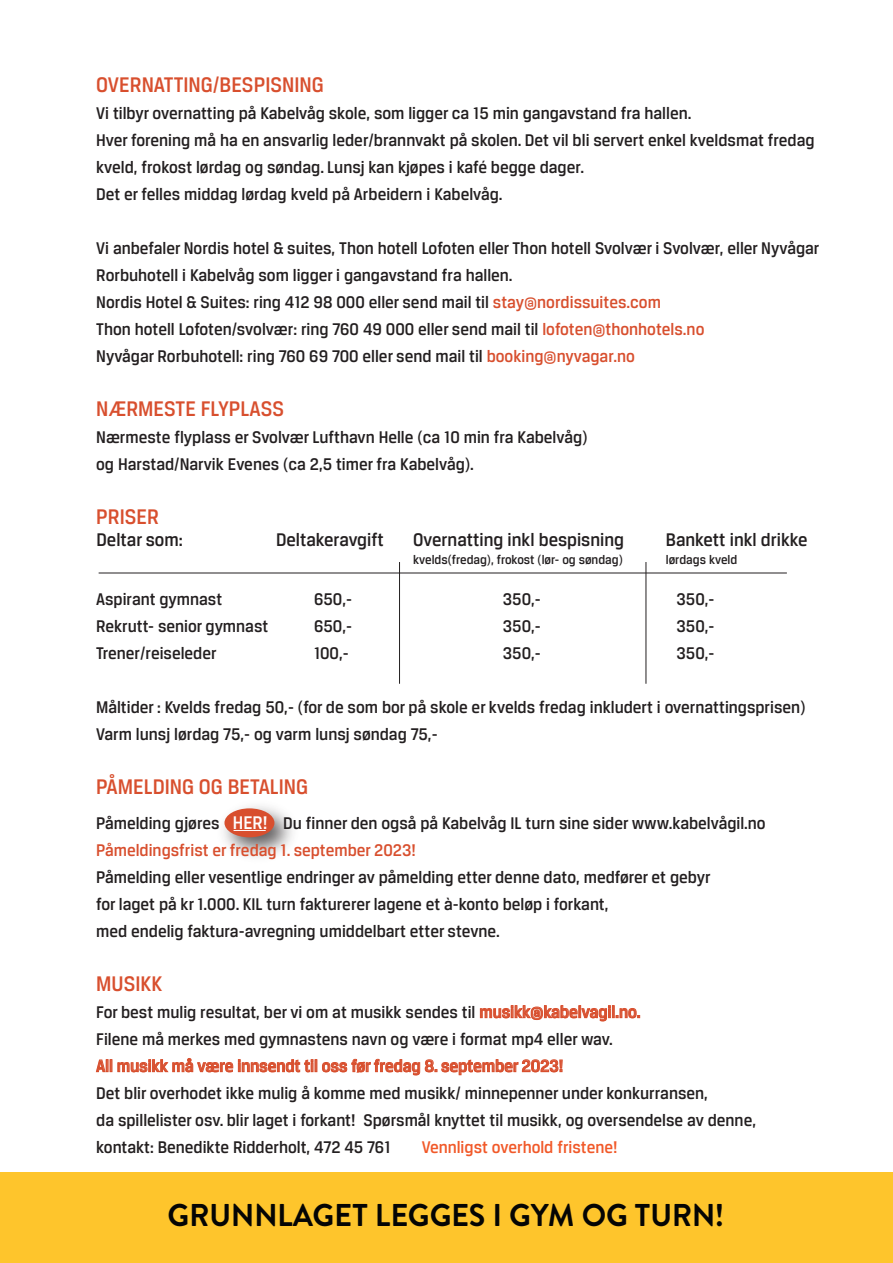
<style>
.page{position:relative;width:893px;height:1263px;background:#fff}
.page>*{position:absolute;margin:0;border:0;box-sizing:border-box;transform-origin:0 0}
.t1{font:700 31.5px "Brandon Text";color:#050504}
.t2{font:500 22.5px "Breuer Text";color:#d84f2e;scale:.94 1}
.t3{font:500 19.5px "Breuer Text";color:#231f20;scale:.94 1}
.t4{font:500 18px/27px "Breuer Text";color:#231f20;scale:.94 1}
.t5{font:500 18px "Breuer Text";color:#d84f2e;scale:.94 1}
.t6{font:500 18px "Breuer Text";color:#f15929;scale:.94 1}
.t7{font:500 13.5px "Breuer Text";color:#231f20;scale:.94 1}
.s1{color:#d84f2e}
.s2{font-size:19.5px;color:#fff}
</style>
<div class="page">
<img style="left:223px;top:806px;width:70px;height:51px">
<div style="left:224px;top:808px;width:50px;height:29px;background:#d84f2e;border-radius:50%"></div>
<hr style="left:234px;top:830px;width:32px;height:1px;background:#fff">
<svg style="left:480px;top:1005px;width:160px;height:16px"></svg>
<svg style="left:96px;top:1059px;width:16px;height:13px"></svg>
<svg style="left:118px;top:1058px;width:444px;height:17px"></svg>
<div style="left:0;top:1172px;width:893px;height:91px;background:#fec52c"></div>
<hr style="left:399px;top:562px;width:1px;height:122px;background:#231f20">
<hr style="left:646px;top:562px;width:1px;height:122px;background:#231f20">
<hr style="left:99px;top:573px;width:688px;height:1px;background:#231f20">
<p class="t2" style="left:96px;top:72px;width:244px">OVERNATTING/BESPISNING</p>
<p class="t4" style="left:96px;top:99px;width:766px">Vi tilbyr overnatting på Kabelvåg skole, som ligger ca 15 min gangavstand fra hallen.<br>Hver forening må ha en ansvarlig leder/brannvakt på skolen. Det vil bli servert enkel kveldsmat fredag kveld, frokost lørdag og søndag. Lunsj kan kjøpes i kafé begge dager.<br>Det er felles middag lørdag kveld på Arbeidern i Kabelvåg.</p>
<p class="t4" style="left:96px;top:234px;width:771px">Vi anbefaler Nordis hotel &amp; suites, Thon hotell Lofoten eller Thon hotell Svolvær i Svolvær, eller Nyvågar Rorbuhotell i Kabelvåg som ligger i gangavstand fra hallen.<br>Nordis Hotel &amp; Suites: ring 412 98 000 eller send mail til <span class="s1">stay@nordissuites.com<br></span>Thon hotell Lofoten/svolvær: ring 760 49 000 eller send mail til <span class="s1">lofoten@thonhotels.no<br></span>Nyvågar Rorbuhotell: ring 760 69 700 eller send mail til <span class="s1">booking@nyvagar.no</span></p>
<p class="t2" style="left:96px;top:396px;width:201px">NÆRMESTE FLYPLASS</p>
<p class="t4" style="left:96px;top:423px;width:524px">Nærmeste flyplass er Svolvær Lufthavn Helle (ca 10 min fra Kabelvåg) og Harstad/Narvik Evenes (ca 2,5 timer fra Kabelvåg).</p>
<p class="t2" style="left:96px;top:504px;width:68px">PRISER</p>
<p class="t3" style="left:97px;top:528px;width:93px">Deltar som:</p>
<p class="t3" style="left:276px;top:529px;width:116px">Deltakeravgift</p>
<p class="t3" style="left:413px;top:528px;width:226px">Overnatting inkl bespisning</p>
<p class="t7" style="left:413px;top:552px;width:224px">kvelds(fredag), frokost (lør- og søndag)</p>
<p class="t3" style="left:666px;top:528px;width:152px">Bankett inkl drikke</p>
<p class="t7" style="left:666px;top:552px;width:78px">lørdags kveld</p>
<p class="t4" style="left:96px;top:585px;width:136px">Aspirant gymnast</p>
<p class="t4" style="left:314px;top:585px;width:42px">650,-</p>
<p class="t4" style="left:503px;top:585px;width:42px">350,-</p>
<p class="t4" style="left:676px;top:585px;width:42px">350,-</p>
<p class="t4" style="left:96px;top:612px;width:185px">Rekrutt- senior gymnast</p>
<p class="t4" style="left:314px;top:612px;width:42px">650,-</p>
<p class="t4" style="left:503px;top:612px;width:42px">350,-</p>
<p class="t4" style="left:676px;top:612px;width:42px">350,-</p>
<p class="t4" style="left:96px;top:639px;width:130px">Trener/reiseleder</p>
<p class="t4" style="left:314px;top:639px;width:39px">100,-</p>
<p class="t4" style="left:503px;top:639px;width:42px">350,-</p>
<p class="t4" style="left:676px;top:639px;width:42px">350,-</p>
<p class="t4" style="left:96px;top:693px;width:756px">Måltider : Kvelds fredag 50,- (for de som bor på skole er kvelds fredag inkludert i overnattingsprisen)<br>Varm lunsj lørdag 75,- og varm lunsj søndag 75,-</p>
<p class="t2" style="left:96px;top:774px;width:227px">PÅMELDING OG BETALING</p>
<p class="t4" style="left:96px;top:809px;width:714px">Påmelding gjøres <span class="s2">HER!</span> Du finner den også på Kabelvåg IL turn sine sider www.kabelvågil.no<br><span class="s1">Påmeldingsfrist er fredag 1. september 2023!</span></p>
<p class="t4" style="left:96px;top:863px;width:655px">Påmelding eller vesentlige endringer av påmelding etter denne dato, medfører et gebyr for laget på kr 1.000. KIL turn fakturerer lagene et à-konto beløp i forkant,<br>med endelig faktura-avregning umiddelbart etter stevne.</p>
<p class="t2" style="left:96px;top:971px;width:72px">MUSIKK</p>
<p class="t4" style="left:96px;top:998px;width:581px">For best mulig resultat, ber vi om at musikk sendes til <span class="s1">musikk@kabelvagil.no.<br></span>Filene må merkes med gymnastens navn og være i format mp4 eller wav.</p>
<p class="t5" style="left:96px;top:1056px;width:498px">All musikk må være innsendt til oss før fredag 8. september 2023!</p>
<p class="t4" style="left:96px;top:1079px;width:703px">Det blir overhodet ikke mulig å komme med musikk/ minnepenner under konkurransen,<br>da spillelister osv. blir laget i forkant! Spørsmål knyttet til musikk, og oversendelse av denne, kontakt: Benedikte Ridderholt, 472 45 761</p>
<p class="t6" style="left:422px;top:1137px;width:210px">Vennligst overhold fristene!</p>
<h1 class="t1" style="left:168px;top:1193px;width:557px">GRUNNLAGET LEGGES I GYM OG TURN!</h1>
</div>
